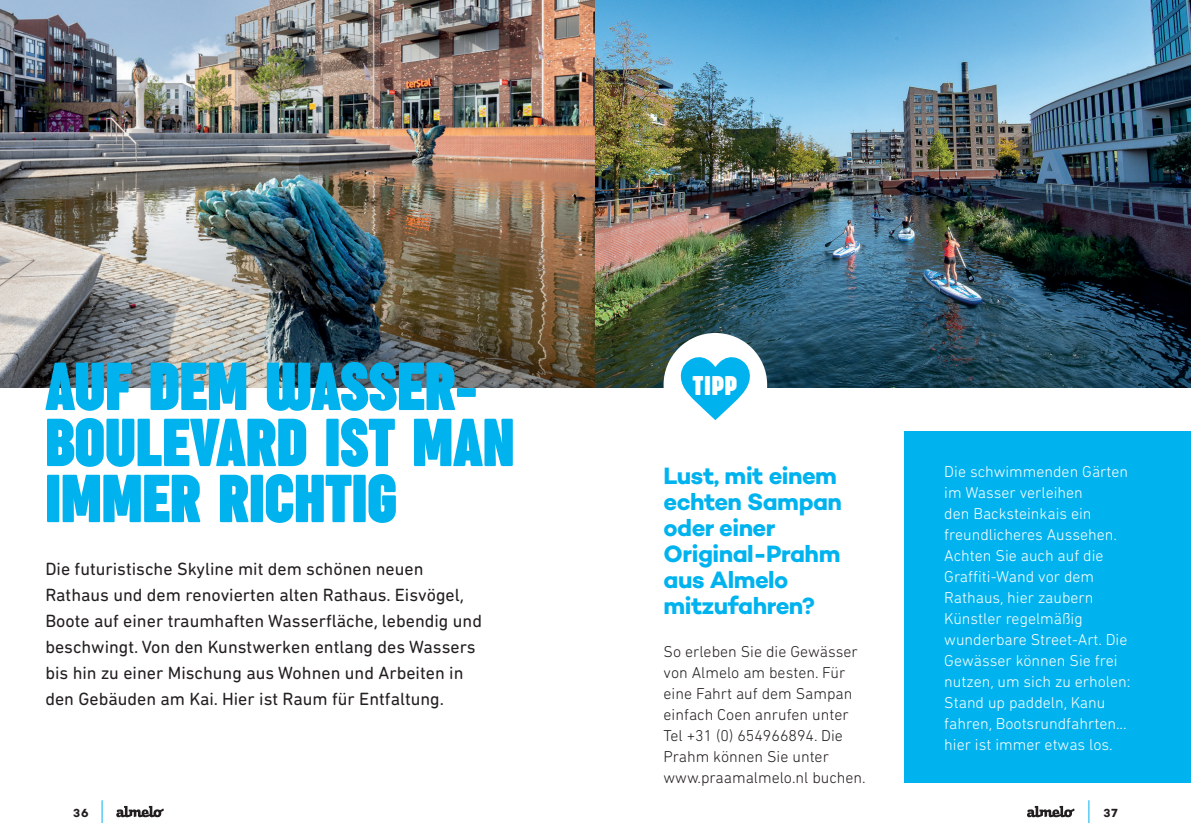
<style>
.page{position:relative;width:1191px;height:840px;background:#fff}
.page>*{position:absolute;margin:0;border:0;box-sizing:border-box;transform-origin:0 0}
.t1{font:700 70px/56px "Sugo Pro Classic";color:#00b3ef}
.t2{font:700 28px "Sugo Pro Classic";color:#fff}
.t3{font:700 24px/26px "Campton";letter-spacing:-.02em;color:#00b3ef}
.t4{font:18px/26px "DIN Next Rounded LTW01";color:#231f20}
.t5{font:300 16px/21px "DIN Next Rounded LTW01";color:#fff}
.t6{font:300 16px/21px "DIN Next Rounded LTW01";color:#231f20}
.t7{font:700 12px "Campton";color:#231f20}
</style>
<div class="page">
<img style="left:0;top:0;width:1191px;height:387px">
<svg style="left:116px;top:805px;width:48px;height:12px"></svg>
<svg style="left:102px;top:800px;width:1px;height:22px"></svg>
<div style="left:904px;top:431px;width:287px;height:351px;background:#00b3ef"></div>
<svg style="left:1027px;top:805px;width:47px;height:12px"></svg>
<svg style="left:1088px;top:800px;width:1px;height:22px"></svg>
<div style="left:664px;top:334px;width:102px;height:101px;background:#fff;border-radius:50%"></div>
<div style="left:663px;top:333px;width:104px;height:103px;border:2px solid #fff;border-radius:50%"></div>
<svg style="left:680px;top:357px;width:70px;height:63px"></svg>
<h1 class="t1" style="left:45px;top:360px;width:470px">AUF DEM WASSER-<br>BOULEVARD IST MAN<br>IMMER RICHTIG</h1>
<p class="t4" style="left:45px;top:555px;width:438px">Die futuristische Skyline mit dem schönen neuen Rathaus und dem renovierten alten Rathaus. Eisvögel, Boote auf einer traumhaften Wasserfläche, lebendig und beschwingt. Von den Kunstwerken entlang des Wassers bis hin zu einer Mischung aus Wohnen und Arbeiten in den Gebäuden am Kai. Hier ist Raum für Entfaltung.</p>
<p class="t7" style="left:73px;top:804px;width:17px">36</p>
<h2 class="t2" style="left:692px;top:369px;width:46px">TIPP</h2>
<h3 class="t3" style="left:663px;top:462px;width:180px">Lust, mit einem echten Sampan oder einer<br>Original-Prahm aus Almelo mitzufahren?</h3>
<p class="t6" style="left:663px;top:640px;width:204px">So erleben Sie die Gewässer von Almelo am besten. Für eine Fahrt auf dem Sampan einfach Coen anrufen unter<br>Tel +31 (0) 654966894. Die<br>Prahm können Sie unter www.praamalmelo.nl buchen.</p>
<p class="t5" style="left:944px;top:460px;width:188px">Die schwimmenden Gärten im Wasser verleihen<br>den Backsteinkais ein freundlicheres Aussehen.<br>Achten Sie auch auf die<br>Graffiti-Wand vor dem<br>Rathaus, hier zaubern<br>Künstler regelmäßig wunderbare Street-Art. Die<br>Gewässer können Sie frei nutzen, um sich zu erholen:<br>Stand up paddeln, Kanu fahren, Bootsrundfahrten... hier ist immer etwas los.</p>
<p class="t7" style="left:1103px;top:804px;width:16px">37</p>
</div>
